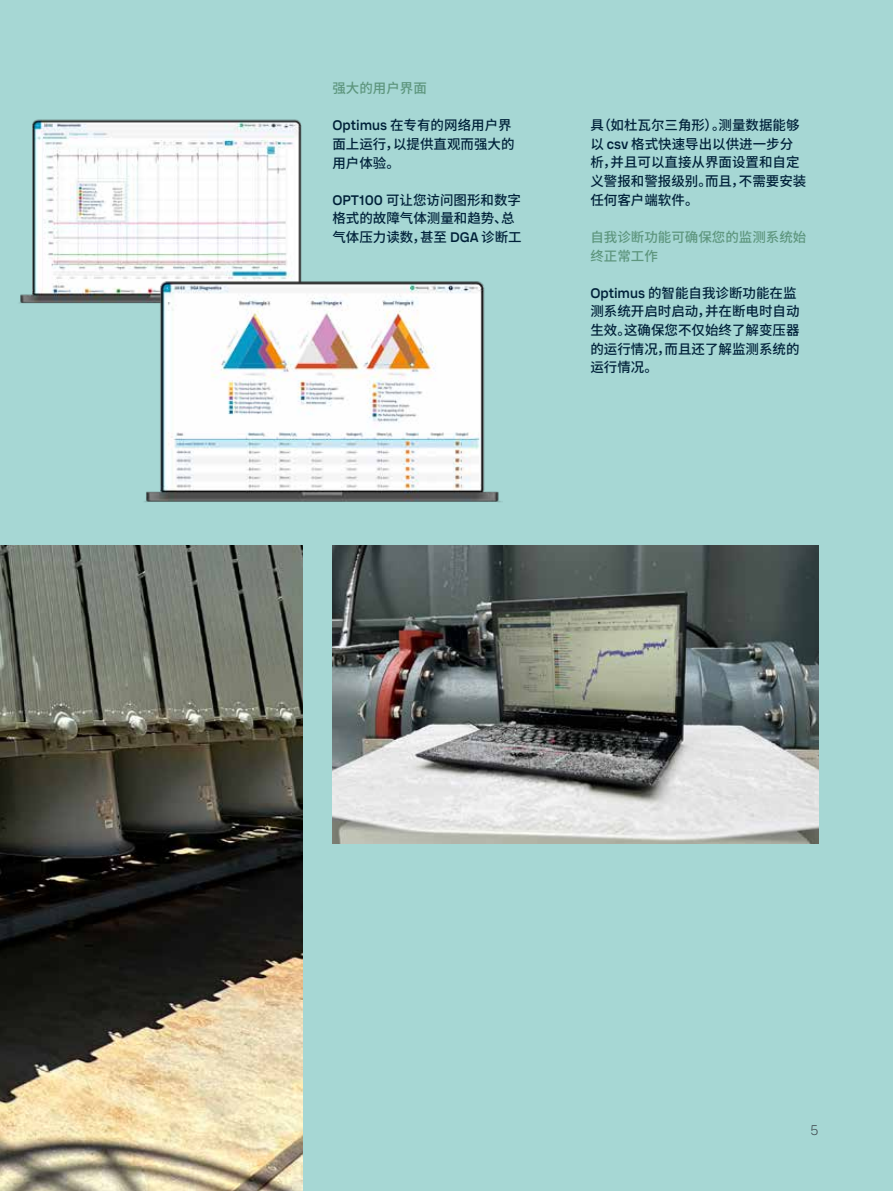
<style>
.page{position:relative;width:893px;height:1191px;background:#a6d7d4}
.page>*{position:absolute;margin:0;border:0;box-sizing:border-box;transform-origin:0 0}
.t1{font:500 13.5px/18.6px "Source Han Sans CN";color:#002139}
.t2{font:500 13.5px/18.6px "Source Han Sans CN";color:#5e967e}
.t3{font:300 13.5px "Vaisala Sans";color:#343a40}
.s1{font-family:"Vaisala Sans"}
</style>
<div class="page">
<img style="left:0;top:546px;width:303px;height:645px">
<img style="left:332px;top:546px;width:487px;height:297px">
<img style="left:19px;top:119px;width:283px;height:184px">
<img style="left:143px;top:278px;width:359px;height:224px">
<p class="t2" style="left:332px;top:79px;width:96px">强大的用户界面</p>
<p class="t1" style="left:332px;top:116px;width:184px"><span class="s1">Optimus</span> 在专有的网络用户界面上运行，以提供直观而强大的用户体验。</p>
<p class="t1" style="left:332px;top:191px;width:191px"><span class="s1">OPT100</span> 可让您访问图形和数字格式的故障气体测量和趋势、总气体压力读数，甚至 <span class="s1">DGA</span> 诊断工</p>
<p class="t1" style="left:590px;top:116px;width:218px">具（如杜瓦尔三角形）。测量数据能够以 <span class="s1">csv</span> 格式快速导出以供进一步分析，并且可以直接从界面设置和自定义警报和警报级别。而且，不需要安装任何客户端软件。</p>
<p class="t2" style="left:590px;top:228px;width:218px">自我诊断功能可确保您的监测系统始终正常工作</p>
<p class="t1" style="left:590px;top:284px;width:211px"><span class="s1">Optimus</span> 的智能自我诊断功能在监测系统开启时启动，并在断电时自动生效。这确保您不仅始终了解变压器的运行情况，而且还了解监测系统的运行情况。</p>
<p class="t3" style="left:811px;top:1121px;width:9px">5</p>
</div>
